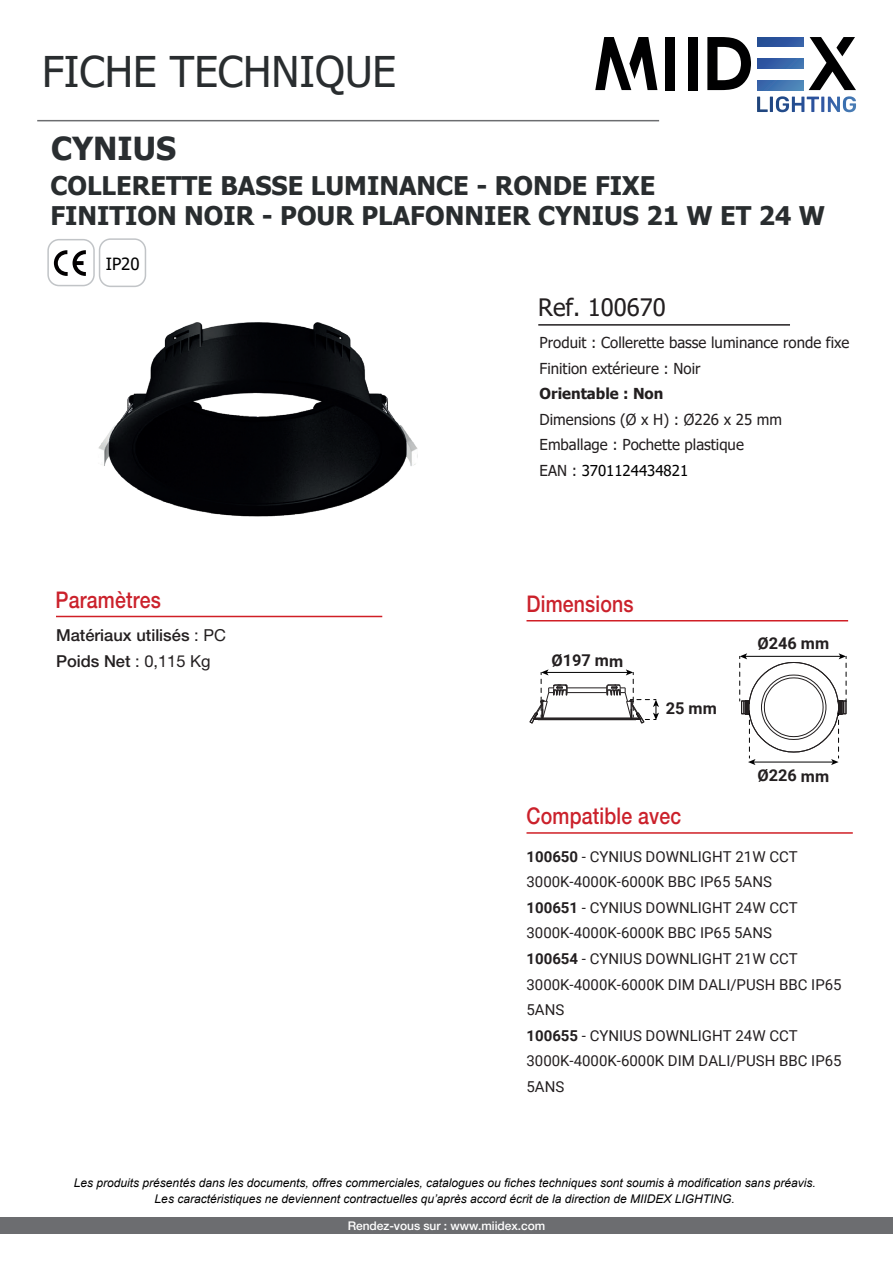
<style>
.page{position:relative;width:893px;height:1263px;background:#fff}
.page>*{position:absolute;margin:0;border:0;box-sizing:border-box;transform-origin:0 0}
.t1{font:42.3px "Tahoma";color:#292d2f}
.t2{font:700 31.65px "Tahoma";color:#2a2e31}
.t3{font:700 25.65px/30.6px "Tahoma";color:#292d2f}
.t4{font:24px "Tahoma";color:#231f20}
.t5{font:500 22.95px "Helvetica Neue LT Std";letter-spacing:.01em;color:#cb212b;scale:.85 1}
.t6{font:16.8px "Tahoma";color:#000}
.t7{font:500 16.5px/25.5px "Helvetica Neue LT Std";color:#231f20}
.t8{font:700 16.35px "Roboto";letter-spacing:-.005em;color:#231f20}
.t9{font:15.15px/25.5px "Tahoma";color:#231f20}
.t10{font:700 15.15px "Tahoma";color:#231f20}
.t11{font:15px/25.5px "Roboto";color:#231f20}
.t12{font:15px "Tahoma";color:#000}
.t13{font:italic 12px/15.9px "Arial";color:#000001;text-align:center}
.t14{font:500 12px "Helvetica Neue LT Std";letter-spacing:-.005em;color:#fff}
.s1{font-size:15.15px;color:#231f20}
.s2{font-weight:400}
.s3{font-weight:700}
</style>
<div class="page">
<hr style="left:538px;top:324px;width:252px;height:2px;background:#231f20">
<div style="left:47px;top:239px;width:48px;height:47px;border:1px solid #c1c4c7;border-radius:11px"></div>
<svg style="left:54px;top:250px;width:32px;height:26px"></svg>
<hr style="left:56px;top:616px;width:326px;height:1px;background:#d01f26">
<hr style="left:526px;top:620px;width:322px;height:1px;background:#d01f26">
<hr style="left:526px;top:832px;width:327px;height:2px;background:#d01f26">
<hr style="left:546px;top:672px;width:82px;height:1px;background:#000001">
<svg style="left:739px;top:653px;width:108px;height:112px"></svg>
<div style="left:0;top:1217px;width:893px;height:16px;background:#6c6d70"></div>
<hr style="left:534px;top:719px;width:106px;height:1px;background:#231f20">
<hr style="left:534px;top:718px;width:105px;height:1px;background:#231f20">
<hr style="left:567px;top:692px;width:40px;height:1px;background:#231f20">
<hr style="left:567px;top:687px;width:40px;height:1px;background:#231f20">
<svg style="left:529px;top:669px;width:39px;height:55px"></svg>
<svg style="left:606px;top:669px;width:53px;height:55px"></svg>
<img style="left:98px;top:322px;width:320px;height:195px">
<div style="left:99px;top:238px;width:47px;height:49px;border:1px solid #c1c4c7;border-radius:11px"></div>
<svg style="left:809px;top:37px;width:47px;height:53px"></svg>
<svg style="left:707px;top:37px;width:44px;height:53px"></svg>
<div style="left:688px;top:37px;width:10px;height:53px;background:#000001"></div>
<div style="left:665px;top:37px;width:10px;height:53px;background:#000001"></div>
<svg style="left:757px;top:96px;width:99px;height:16px"></svg>
<svg style="left:595px;top:37px;width:62px;height:53px"></svg>
<svg style="left:757px;top:37px;width:46px;height:9px"></svg>
<svg style="left:757px;top:59px;width:46px;height:9px"></svg>
<svg style="left:757px;top:81px;width:46px;height:9px"></svg>
<hr style="left:37px;top:120px;width:622px;height:1px;background:#6c6d70">
<h1 class="t1" style="left:42px;top:43px;width:356px">FICHE TECHNIQUE</h1>
<h2 class="t2" style="left:51px;top:126px;width:126px">CYNIUS</h2>
<h3 class="t3" style="left:50px;top:171px;width:776px">COLLERETTE BASSE LUMINANCE - RONDE FIXE<br>FINITION NOIR - POUR PLAFONNIER CYNIUS 21 W ET 24 W</h3>
<p class="t6" style="left:106px;top:253px;width:35px">IP20</p>
<h3 class="t4" style="left:538px;top:291px;width:129px">Ref. 100670</h3>
<p class="t9" style="left:540px;top:331px;width:311px">Produit : Collerette basse luminance ronde fixe<br>Finition extérieure : Noir</p>
<p class="t10" style="left:540px;top:383px;width:125px">Orientable : Non</p>
<p class="t9" style="left:540px;top:407px;width:244px">Dimensions (Ø x H) : Ø226 x 25 mm<br>Emballage : Pochette plastique</p>
<p class="t12" style="left:540px;top:460px;width:150px"><span class="s1">EAN :</span> 3701124434821</p>
<h3 class="t5" style="left:56px;top:586px;width:125px">Paramètres</h3>
<h3 class="t5" style="left:526px;top:590px;width:128px">Dimensions</h3>
<p class="t7" style="left:56px;top:622px;width:171px">Matériaux utilisés <span class="s2">: PC<br></span>Poids Net <span class="s2">: 0,115 Kg</span></p>
<p class="t8" style="left:552px;top:649px;width:73px">Ø197 mm</p>
<p class="t8" style="left:666px;top:697px;width:53px">25 mm</p>
<h3 class="t5" style="left:526px;top:802px;width:184px">Compatible avec</h3>
<p class="t8" style="left:758px;top:632px;width:73px">Ø246 mm</p>
<p class="t8" style="left:758px;top:764px;width:73px">Ø226 mm</p>
<p class="t11" style="left:526px;top:843px;width:317px"><span class="s3">100650</span> - CYNIUS DOWNLIGHT 21W CCT<br>3000K-4000K-6000K BBC IP65 5ANS<br><span class="s3">100651</span> - CYNIUS DOWNLIGHT 24W CCT<br>3000K-4000K-6000K BBC IP65 5ANS<br><span class="s3">100654</span> - CYNIUS DOWNLIGHT 21W CCT<br>3000K-4000K-6000K DIM DALI/PUSH BBC IP65<br>5ANS<br><span class="s3">100655</span> - CYNIUS DOWNLIGHT 24W CCT<br>3000K-4000K-6000K DIM DALI/PUSH BBC IP65<br>5ANS</p>
<p class="t13" style="left:74px;top:1175px;width:743px">Les produits présentés dans les documents, offres commerciales, catalogues ou fiches techniques sont soumis à modification sans préavis.<br>Les caractéristiques ne deviennent contractuelles qu’après accord écrit de la direction de MIIDEX LIGHTING.</p>
<p class="t14" style="left:348px;top:1218px;width:199px">Rendez-vous sur : www.miidex.com</p>
</div>
